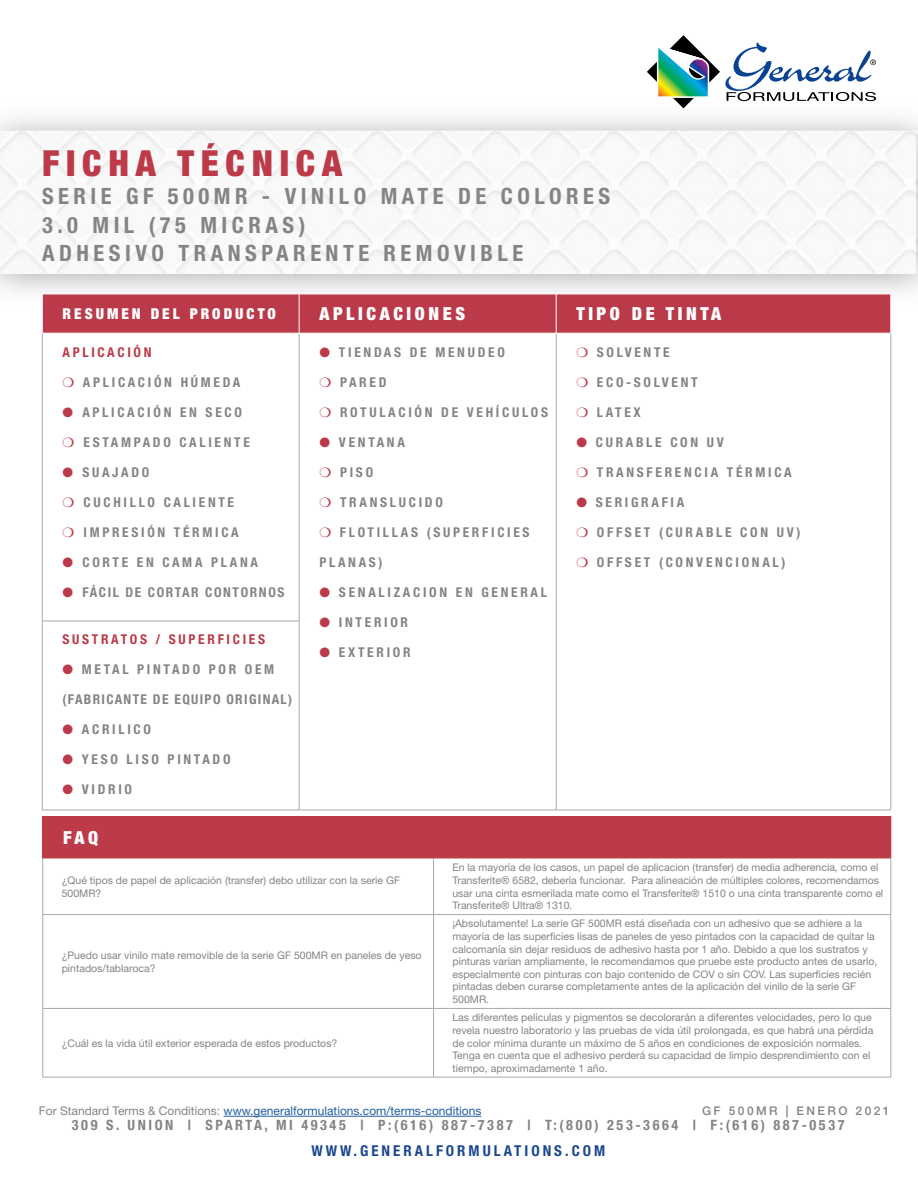
<style>
.page{position:relative;width:918px;height:1188px;background:#fff}
.page>*{position:absolute;margin:0;border:0;box-sizing:border-box;transform-origin:0 0}
.t1{font:900 condensed 36px "Helvetica Neue LT Std";letter-spacing:.19em;color:#bd3a48}
.t2{font:700 condensed 22.5px/28.5px "Helvetica Neue LT Std";letter-spacing:.2em;color:#858483}
.t3{font:900 condensed 18px "Helvetica Neue LT Std";letter-spacing:.2em;color:#fff}
.t4{font:700 condensed 15px "Helvetica Neue LT Std";letter-spacing:.2em;color:#1a4790}
.t5{font:900 condensed 15px "Helvetica Neue LT Std";letter-spacing:.2em;color:#fff}
.t6{font:700 condensed 14.25px "Helvetica Neue LT Std";letter-spacing:.18em;color:#858482}
.t7{font:700 condensed 13.5px "Helvetica Neue LT Std";letter-spacing:.2em;color:#858483}
.t8{font:700 condensed 13.5px "Helvetica Neue LT Std";letter-spacing:.2em;color:#bb3a49}
.t9{font:700 condensed 13.5px "Helvetica Neue LT Std";letter-spacing:.1em;color:#858483}
.t10{font:700 condensed 13.5px "Helvetica Neue LT Std";letter-spacing:.12em;color:#858483}
.t11{font:12px "Helvetica Neue LT Std";color:#215e9e}
.t12{font:500 12px "Helvetica Neue LT Std";letter-spacing:.2em;color:#858483}
.t13{font:10.5px/12.6px "Helvetica Neue LT Std";color:#858483}
.s1{color:#bb3a49}
.s2{color:#858483}
</style>
<div class="page">
<svg style="left:647px;top:35px;width:229px;height:73px"></svg>
<img style="left:680px;top:131px;width:238px;height:143px">
<div style="left:43px;top:816px;width:848px;height:42px;background:#bd3a48"></div>
<hr style="left:433px;top:859px;width:1px;height:55px;background:#a7a9ac">
<hr style="left:43px;top:914px;width:391px;height:1px;background:#a7a9ac">
<hr style="left:434px;top:914px;width:457px;height:1px;background:#a7a9ac">
<hr style="left:433px;top:915px;width:1px;height:93px;background:#a7a9ac">
<hr style="left:43px;top:1008px;width:391px;height:1px;background:#a7a9ac">
<hr style="left:434px;top:1008px;width:457px;height:1px;background:#a7a9ac">
<hr style="left:433px;top:1009px;width:1px;height:68px;background:#a7a9ac">
<hr style="left:43px;top:1077px;width:391px;height:1px;background:#a7a9ac">
<hr style="left:434px;top:1077px;width:457px;height:1px;background:#a7a9ac">
<hr style="left:43px;top:859px;width:1px;height:55px;background:#a7a9ac">
<hr style="left:891px;top:859px;width:1px;height:55px;background:#a7a9ac">
<hr style="left:43px;top:915px;width:1px;height:93px;background:#a7a9ac">
<hr style="left:891px;top:915px;width:1px;height:93px;background:#a7a9ac">
<hr style="left:43px;top:1009px;width:1px;height:68px;background:#a7a9ac">
<hr style="left:891px;top:1009px;width:1px;height:68px;background:#a7a9ac">
<hr style="left:891px;top:816px;width:1px;height:42px;background:#bd3a48">
<hr style="left:43px;top:858px;width:391px;height:1px;background:#dea79f">
<hr style="left:434px;top:858px;width:457px;height:1px;background:#dea79f">
<hr style="left:224px;top:1116px;width:257px;height:1px;background:#215e9e">
<div style="left:43px;top:295px;width:848px;height:38px;background:#bb3a49"></div>
<hr style="left:42px;top:333px;width:1px;height:288px;background:#a7a9ac">
<hr style="left:299px;top:333px;width:1px;height:288px;background:#a7a9ac">
<hr style="left:556px;top:333px;width:1px;height:288px;background:#a7a9ac">
<hr style="left:891px;top:333px;width:1px;height:288px;background:#a7a9ac">
<hr style="left:42px;top:621px;width:257px;height:1px;background:#a7a9ac">
<hr style="left:42px;top:621px;width:1px;height:189px;background:#a7a9ac">
<hr style="left:299px;top:621px;width:1px;height:189px;background:#a7a9ac">
<hr style="left:556px;top:621px;width:1px;height:189px;background:#a7a9ac">
<hr style="left:891px;top:621px;width:1px;height:189px;background:#a7a9ac">
<hr style="left:42px;top:810px;width:257px;height:1px;background:#a7a9ac">
<hr style="left:299px;top:810px;width:257px;height:1px;background:#a7a9ac">
<hr style="left:556px;top:810px;width:335px;height:1px;background:#a7a9ac">
<hr style="left:299px;top:294px;width:1px;height:39px;background:#fff">
<hr style="left:556px;top:294px;width:1px;height:39px;background:#fff">
<hr style="left:42px;top:333px;width:257px;height:1px;background:#fff">
<hr style="left:299px;top:333px;width:257px;height:1px;background:#fff">
<hr style="left:556px;top:333px;width:335px;height:1px;background:#fff">
<h1 class="t1" style="left:42px;top:141px;width:301px">FICHA TÉCNICA</h1>
<h2 class="t2" style="left:42px;top:182px;width:570px">SERIE GF 500MR - VINILO MATE DE COLORES<br>3.0 MIL (75 MICRAS)<br>ADHESIVO TRANSPARENTE REMOVIBLE</h2>
<h3 class="t5" style="left:63px;top:304px;width:215px">RESUMEN DEL PRODUCTO</h3>
<h3 class="t3" style="left:319px;top:302px;width:147px">APLICACIONES</h3>
<h3 class="t3" style="left:576px;top:302px;width:146px">TIPO DE TINTA</h3>
<p class="t8" style="left:63px;top:344px;width:91px">APLICACIÓN</p>
<p class="t7" style="left:63px;top:374px;width:179px"><span class="s1">❍</span> APLICACIÓN HÚMEDA</p>
<p class="t7" style="left:63px;top:404px;width:181px"><span class="s1">●</span> APLICACIÓN EN SECO</p>
<p class="t7" style="left:63px;top:434px;width:189px"><span class="s1">❍</span> ESTAMPADO CALIENTE</p>
<p class="t7" style="left:63px;top:464px;width:88px"><span class="s1">●</span> SUAJADO</p>
<p class="t7" style="left:63px;top:494px;width:173px"><span class="s1">❍</span> CUCHILLO CALIENTE</p>
<p class="t7" style="left:63px;top:524px;width:178px"><span class="s1">❍</span> IMPRESIÓN TÉRMICA</p>
<p class="t7" style="left:63px;top:554px;width:197px"><span class="s1">●</span> CORTE EN CAMA PLANA</p>
<p class="t10" style="left:63px;top:584px;width:223px"><span class="s1">●</span> FÁCIL DE CORTAR CONTORNOS</p>
<p class="t7" style="left:576px;top:344px;width:95px"><span class="s1">❍</span> SOLVENTE</p>
<p class="t7" style="left:576px;top:374px;width:123px"><span class="s1">❍</span> ECO-SOLVENT</p>
<p class="t7" style="left:576px;top:404px;width:66px"><span class="s1">❍</span> LATEX</p>
<p class="t7" style="left:576px;top:434px;width:149px"><span class="s1">●</span> CURABLE CON UV</p>
<p class="t7" style="left:576px;top:464px;width:217px"><span class="s1">❍</span> TRANSFERENCIA TÉRMICA</p>
<p class="t7" style="left:576px;top:494px;width:109px"><span class="s1">●</span> SERIGRAFIA</p>
<p class="t7" style="left:576px;top:524px;width:226px"><span class="s1">❍</span> OFFSET (CURABLE CON UV)</p>
<p class="t7" style="left:576px;top:554px;width:211px"><span class="s1">❍</span> OFFSET (CONVENCIONAL)</p>
<p class="t7" style="left:319px;top:344px;width:187px"><span class="s1">●</span> TIENDAS DE MENUDEO</p>
<p class="t7" style="left:319px;top:374px;width:69px"><span class="s1">❍</span> PARED</p>
<p class="t7" style="left:319px;top:404px;width:230px"><span class="s1">❍</span> ROTULACIÓN DE VEHÍCULOS</p>
<p class="t7" style="left:319px;top:434px;width:87px"><span class="s1">●</span> VENTANA</p>
<p class="t7" style="left:319px;top:464px;width:55px"><span class="s1">❍</span> PISO</p>
<p class="t7" style="left:319px;top:494px;width:125px"><span class="s1">❍</span> TRANSLUCIDO</p>
<p class="t7" style="left:319px;top:524px;width:212px"><span class="s1">❍</span> FLOTILLAS (SUPERFICIES</p>
<p class="t7" style="left:319px;top:554px;width:65px">PLANAS)</p>
<p class="t7" style="left:319px;top:584px;width:229px"><span class="s1">●</span> SENALIZACION EN GENERAL</p>
<p class="t7" style="left:319px;top:614px;width:90px"><span class="s1">●</span> INTERIOR</p>
<p class="t7" style="left:319px;top:644px;width:93px"><span class="s1">●</span> EXTERIOR</p>
<p class="t8" style="left:63px;top:631px;width:204px">SUSTRATOS / SUPERFICIES</p>
<p class="t7" style="left:63px;top:661px;width:213px"><span class="s1">●</span> METAL PINTADO POR OEM</p>
<p class="t9" style="left:63px;top:691px;width:231px">(FABRICANTE DE EQUIPO ORIGINAL)</p>
<p class="t7" style="left:63px;top:721px;width:90px"><span class="s1">●</span> ACRILICO</p>
<p class="t7" style="left:63px;top:751px;width:170px"><span class="s1">●</span> YESO LISO PINTADO</p>
<p class="t7" style="left:63px;top:781px;width:71px"><span class="s1">●</span> VIDRIO</p>
<h3 class="t3" style="left:63px;top:826px;width:37px">FAQ</h3>
<p class="t13" style="left:62px;top:874px;width:340px">¿Qué tipos de papel de aplicación (transfer) debo utilizar con la serie GF<br>500MR?</p>
<p class="t13" style="left:62px;top:949px;width:362px">¿Puedo usar vinilo mate removible de la serie GF 500MR en paneles de yeso pintados/tablaroca?</p>
<p class="t13" style="left:452px;top:861px;width:432px">En la mayoría de los casos, un papel de aplicacion (transfer) de media adherencia, como el Transferite® 6582, debería funcionar. Para alineación de múltiples colores, recomendamos usar una cinta esmerilada mate como el Transferite® 1510 o una cinta transparente como el Transferite® Ultra® 1310.</p>
<p class="t13" style="left:452px;top:917px;width:426px">¡Absolutamente! La serie GF 500MR está diseñada con un adhesivo que se adhiere a la mayoría de las superficies lisas de paneles de yeso pintados con la capacidad de quitar la calcomanía sin dejar residuos de adhesivo hasta por 1 año. Debido a que los sustratos y pinturas varían ampliamente, le recomendamos que pruebe este producto antes de usarlo, especialmente con pinturas con bajo contenido de COV o sin COV. Las superficies recién pintadas deben curarse completamente antes de la aplicación del vinilo de la serie GF 500MR.</p>
<p class="t13" style="left:452px;top:1011px;width:422px">Las diferentes películas y pigmentos se decolorarán a diferentes velocidades, pero lo que revela nuestro laboratorio y las pruebas de vida útil prolongada, es que habrá una pérdida de color mínima durante un máximo de 5 años en condiciones de exposición normales.<br>Tenga en cuenta que el adhesivo perderá su capacidad de limpio desprendimiento con el tiempo, aproximadamente 1 año.</p>
<p class="t11" style="left:39px;top:1104px;width:444px"><span class="s2">For Standard Terms &amp; Conditions:</span> www.generalformulations.com/terms-conditions</p>
<p class="t12" style="left:702px;top:1104px;width:189px">GF 500MR | ENERO 2021</p>
<p class="t13" style="left:62px;top:1036px;width:277px">¿Cuál es la vida útil exterior esperada de estos productos?</p>
<h3 class="t6" style="left:72px;top:1116px;width:774px">309 S. UNION | SPARTA, MI 49345 | P:(616) 887-7387 | T:(800) 253-3664 | F:(616) 887-0537</h3>
<h3 class="t4" style="left:311px;top:1141px;width:295px">WWW.GENERALFORMULATIONS.COM</h3>
</div>
